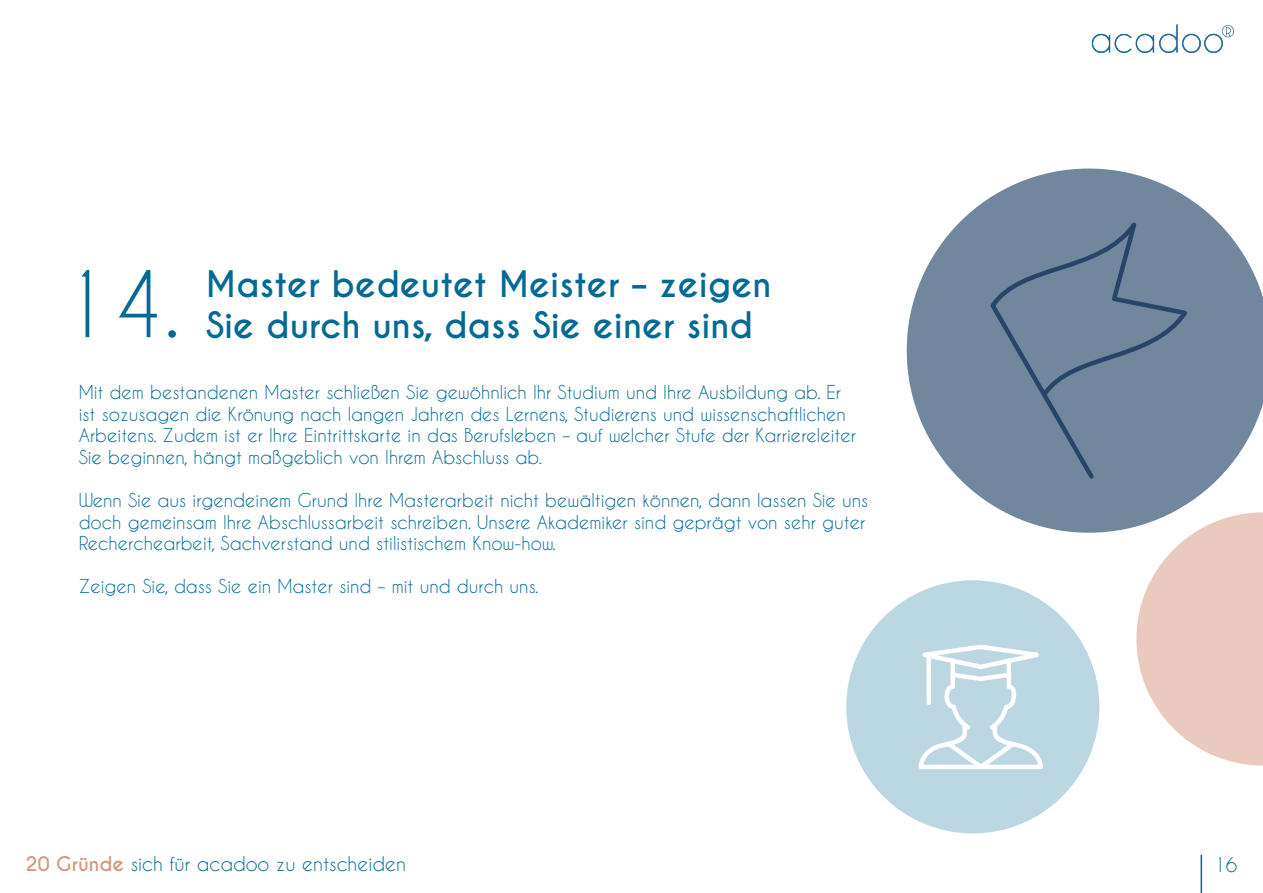
<style>
.page{position:relative;width:1263px;height:893px;background:#fff}
.page>*{position:absolute;margin:0;border:0;box-sizing:border-box;transform-origin:0 0}
.t1{font:85.95px "Caviar Dreams";color:#006a95}
.t2{font:700 34.2px "Caviar Dreams";color:#006a95}
.t3{font:19.05px "Caviar Dreams";color:#006a95}
.t4{font:18px/21.6px "Caviar Dreams";color:#006a95}
.s1{font-weight:700;color:#d6967f}
</style>
<div class="page">
<img style="left:1091px;top:24px;width:143px;height:29px">
<hr style="left:1200px;top:855px;width:2px;height:38px;background:#006a95">
<svg style="left:907px;top:169px;width:356px;height:364px;fill:#71879e"></svg>
<div style="left:846px;top:580px;width:253px;height:253px;background:#bbd7e2;border-radius:50%"></div>
<svg style="left:1136px;top:512px;width:127px;height:254px"></svg>
<svg style="left:918px;top:644px;width:125px;height:126px"></svg>
<div style="left:987px;top:202px;width:204px;height:281px;background:#71879e"></div>
<h1 class="t1" style="left:59px;top:253px;width:122px">14.</h1>
<h2 class="t2" style="left:206px;top:263px;width:567px">Master bedeutet Meister – zeigen</h2>
<h2 class="t2" style="left:206px;top:305px;width:549px">Sie durch uns, dass Sie einer sind</h2>
<p class="t4" style="left:79px;top:381px;width:779px">Mit dem bestandenen Master schließen Sie gewöhnlich Ihr Studium und Ihre Ausbildung ab. Er ist sozusagen die Krönung nach langen Jahren des Lernens, Studierens und wissenschaftlichen Arbeitens. Zudem ist er Ihre Eintrittskarte in das Berufsleben – auf welcher Stufe der Karriereleiter Sie beginnen, hängt maßgeblich von Ihrem Abschluss ab.</p>
<p class="t4" style="left:79px;top:489px;width:791px">Wenn Sie aus irgendeinem Grund Ihre Masterarbeit nicht bewältigen können, dann lassen Sie uns doch gemeinsam Ihre Abschlussarbeit schreiben. Unsere Akademiker sind geprägt von sehr guter<br>Recherchearbeit, Sachverstand und stilistischem Know-how.</p>
<p class="t4" style="left:79px;top:575px;width:461px">Zeigen Sie, dass Sie ein Master sind – mit und durch uns.</p>
<p class="t3" style="left:26px;top:852px;width:382px"><span class="s1">20 Gründe</span> sich für acadoo zu entscheiden</p>
<p class="t3" style="left:1214px;top:853px;width:25px">16</p>
</div>
